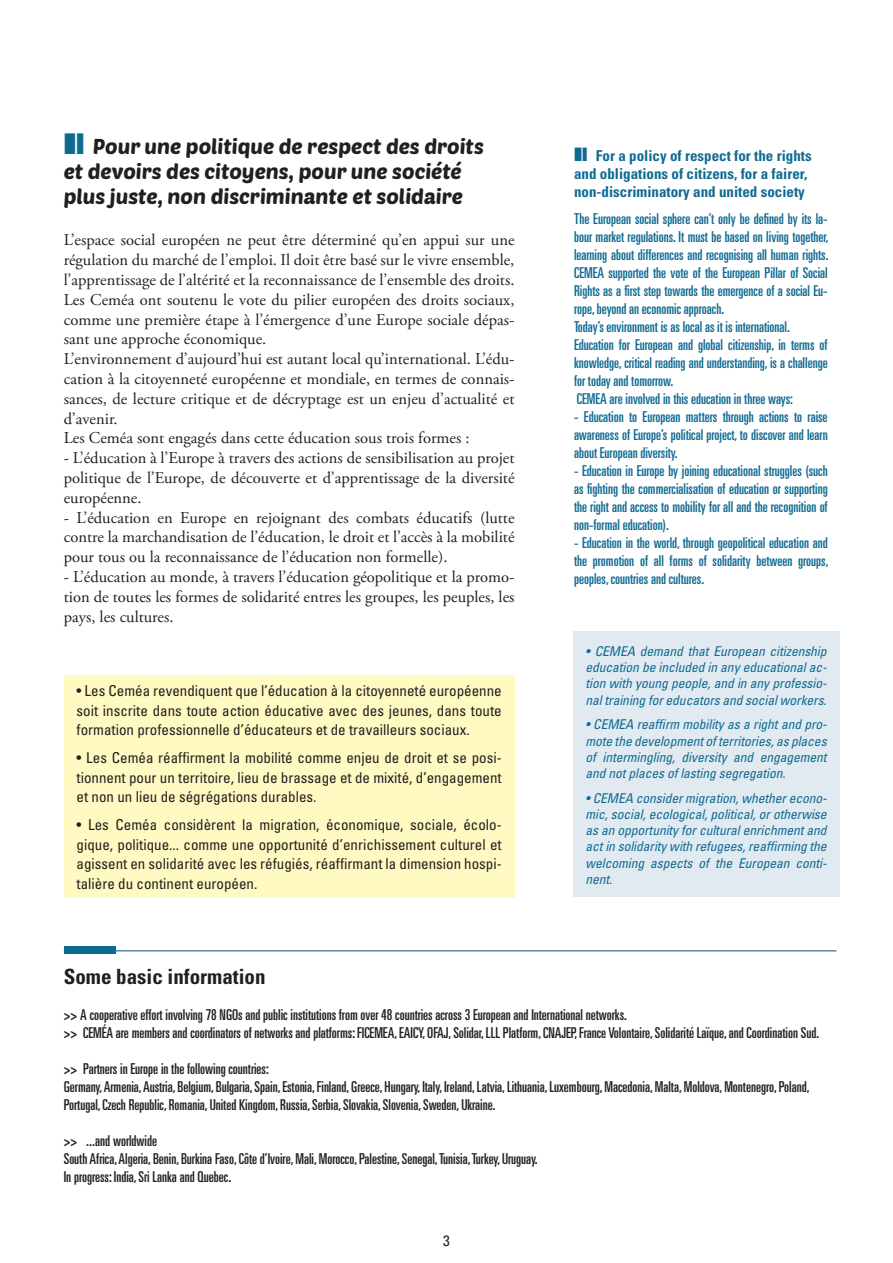
<style>
.page{position:relative;width:893px;height:1263px;background:#fff}
.page>*{position:absolute;margin:0;border:0;box-sizing:border-box;transform-origin:0 0}
.titre-theme{font:21px/25.2px "Poetsen One";color:#231f20}
.texte-anglais-1{font:700 condensed 21px "Univers";color:#231f20}
.texte-courant{font:16.5px/19.8px "Adobe Garamond Pro";color:#231f20;text-align:justify}
.texte-anglais-1-2{font:ultra-condensed 15px/18px "Univers";color:#0f6a92;text-align:justify}
.texte-anglais-1-3{font:ultra-condensed 15px/18px "Univers";color:#231f20}
.encadre_jaune{font:condensed 15px/19.5px "Univers";color:#231f20;text-align:justify}
.texte-anglais-1-4{font:700 condensed 15px/18px "Univers";color:#0f6a92}
.encadre_bleu{font:italic condensed 13.5px/16.2px "Univers";letter-spacing:-.005em;color:#0f6a92;text-align:justify}
.s1{color:#0f6a92}
.s2{font-weight:700;font-stretch:condensed;font-size:13.5px}
</style>
<div class="page">
<div style="left:64px;top:675px;width:450px;height:222px;background:#fffac1"></div>
<div style="left:573px;top:631px;width:266px;height:266px;background:#e1eaf1"></div>
<hr style="left:64px;top:950px;width:772px;height:1px;background:#005378">
<div style="left:64px;top:946px;width:52px;height:7px;background:#0f6a92"></div>
<p class="titre-theme" style="left:64px;top:133px;width:422px"><span class="s1">❚❙</span> Pour une politique de respect des droits et devoirs des citoyens, pour une société plus juste, non discriminante et solidaire</p>
<p class="texte-courant" style="left:64px;top:231px;width:452px">L’espace social européen ne peut être déterminé qu’en appui sur une régulation du marché de l’emploi. Il doit être basé sur le vivre ensemble, l’apprentissage de l’altérité et la reconnaissance de l’ensemble des droits.<br>Les Ceméa ont soutenu le vote du pilier européen des droits sociaux, comme une première étape à l’émergence d’une Europe sociale dépas&shy;sant une approche économique.</p>
<p class="texte-courant" style="left:64px;top:350px;width:452px">L’environnement d’aujourd’hui est autant local qu’international. L’édu&shy;cation à la citoyenneté européenne et mondiale, en termes de connais&shy;sances, de lecture critique et de décryptage est un enjeu d’actualité et d’avenir.</p>
<p class="texte-courant" style="left:64px;top:429px;width:407px">Les Ceméa sont engagés dans cette éducation sous trois formes :</p>
<p class="texte-courant" style="left:64px;top:449px;width:452px">- L’éducation à l’Europe à travers des actions de sensibilisation au projet politique de l’Europe, de découverte et d’apprentissage de la diversité européenne.</p>
<p class="texte-courant" style="left:64px;top:508px;width:452px">- L’éducation en Europe en rejoignant des combats éducatifs (lutte contre la marchandisation de l’éducation, le droit et l’accès à la mobilité pour tous ou la reconnaissance de l’éducation non formelle).</p>
<p class="texte-courant" style="left:64px;top:567px;width:452px">- L’éducation au monde, à travers l’éducation géopolitique et la promo&shy;tion de toutes les formes de solidarité entres les groupes, les peuples, les pays, les cultures.</p>
<p class="encadre_jaune" style="left:77px;top:681px;width:427px">• Les Ceméa revendiquent que l’éducation à la citoyenneté européenne soit inscrite dans toute action éducative avec des jeunes, dans toute formation professionnelle d’éducateurs et de travailleurs sociaux.</p>
<p class="encadre_jaune" style="left:77px;top:748px;width:427px">• Les Ceméa réaffirment la mobilité comme enjeu de droit et se posi&shy;tionnent pour un territoire, lieu de brassage et de mixité, d’engagement et non un lieu de ségrégations durables.</p>
<p class="encadre_jaune" style="left:77px;top:815px;width:427px">• Les Ceméa considèrent la migration, économique, sociale, écolo&shy;gique, politique... comme une opportunité d’enrichissement culturel et agissent en solidarité avec les réfugiés, réaffirmant la dimension hospi&shy;talière du continent européen.</p>
<p class="texte-anglais-1-4" style="left:574px;top:147px;width:239px">❚❙ For a policy of respect for the rights and obligations of citizens, for a fairer, non-discriminatory and united society</p>
<p class="texte-anglais-1-2" style="left:574px;top:209px;width:256px">The European social sphere can’t only be defined by its la&shy;bour market regulations. It must be based on living together, learning about differences and recognising all human rights.<br>CEMEA supported the vote of the European Pillar of Social Rights as a first step towards the emergence of a social Eu&shy;rope, beyond an economic approach.</p>
<p class="texte-anglais-1-2" style="left:574px;top:317px;width:217px">Today’s environment is as local as it is international.</p>
<p class="texte-anglais-1-2" style="left:574px;top:335px;width:255px">Education for European and global citizenship, in terms of knowledge, critical reading and understanding, is a challenge for today and tomorrow.</p>
<p class="texte-anglais-1-2" style="left:577px;top:389px;width:218px">CEMEA are involved in this education in three ways:</p>
<p class="texte-anglais-1-2" style="left:574px;top:407px;width:255px">- Education to European matters through actions to raise awareness of Europe’s political project, to discover and learn about European diversity.</p>
<p class="texte-anglais-1-2" style="left:574px;top:461px;width:255px">- Education in Europe by joining educational struggles (such as fighting the commercialisation of education or supporting the right and access to mobility for all and the recognition of non-formal education).</p>
<p class="texte-anglais-1-2" style="left:574px;top:533px;width:256px">- Education in the world, through geopolitical education and the promotion of all forms of solidarity between groups, peoples, countries and cultures.</p>
<p class="encadre_bleu" style="left:585px;top:643px;width:243px">• CEMEA demand that European citizenship education be included in any educational ac&shy;tion with young people, and in any professio&shy;nal training for educators and social workers.</p>
<p class="encadre_bleu" style="left:585px;top:716px;width:243px">• CEMEA reaffirm mobility as a right and pro&shy;mote the development of territories, as places of intermingling, diversity and engagement and not places of lasting segregation.</p>
<p class="encadre_bleu" style="left:585px;top:790px;width:243px">• CEMEA consider migration, whether econo&shy;mic, social, ecological, political, or otherwise as an opportunity for cultural enrichment and act in solidarity with refugees, reaffirming the welcoming aspects of the European conti&shy;nent.</p>
<p class="texte-anglais-1" style="left:64px;top:963px;width:203px">Some basic information</p>
<p class="texte-anglais-1-3" style="left:64px;top:1005px;width:565px"><span class="s2">&gt;&gt;</span> A cooperative effort involving 78 NGOs and public institutions from over 48 countries across 3 European and International networks.</p>
<p class="texte-anglais-1-3" style="left:64px;top:1023px;width:757px"><span class="s2">&gt;&gt;</span> CEMÉA are members and coordinators of networks and platforms: FICEMEA, EAICY, OFAJ, Solidar, LLL Platform, CNAJEP, France Volontaire, Solidarité Laïque, and Coordination Sud.</p>
<p class="texte-anglais-1-3" style="left:64px;top:1059px;width:207px"><span class="s2">&gt;&gt;</span> Partners in Europe in the following countries:</p>
<p class="texte-anglais-1-3" style="left:64px;top:1077px;width:747px">Germany, Armenia, Austria, Belgium, Bulgaria, Spain, Estonia, Finland, Greece, Hungary, Italy, Ireland, Latvia, Lithuania, Luxembourg, Macedonia, Malta, Moldova, Montenegro, Poland,<br>Portugal, Czech Republic, Romania, United Kingdom, Russia, Serbia, Slovakia, Slovenia, Sweden, Ukraine.</p>
<p class="texte-anglais-1-3" style="left:64px;top:1131px;width:95px"><span class="s2">&gt;&gt; ...</span>and worldwide</p>
<p class="texte-anglais-1-3" style="left:64px;top:1149px;width:475px">South Africa, Algeria, Benin, Burkina Faso, Côte d’Ivoire, Mali, Morocco, Palestine, Senegal, Tunisia, Turkey, Uruguay.</p>
<p class="texte-anglais-1-3" style="left:64px;top:1167px;width:169px">In progress: India, Sri Lanka and Quebec.</p>
<p class="encadre_jaune" style="left:443px;top:1230px;width:8px">3</p>
</div>
